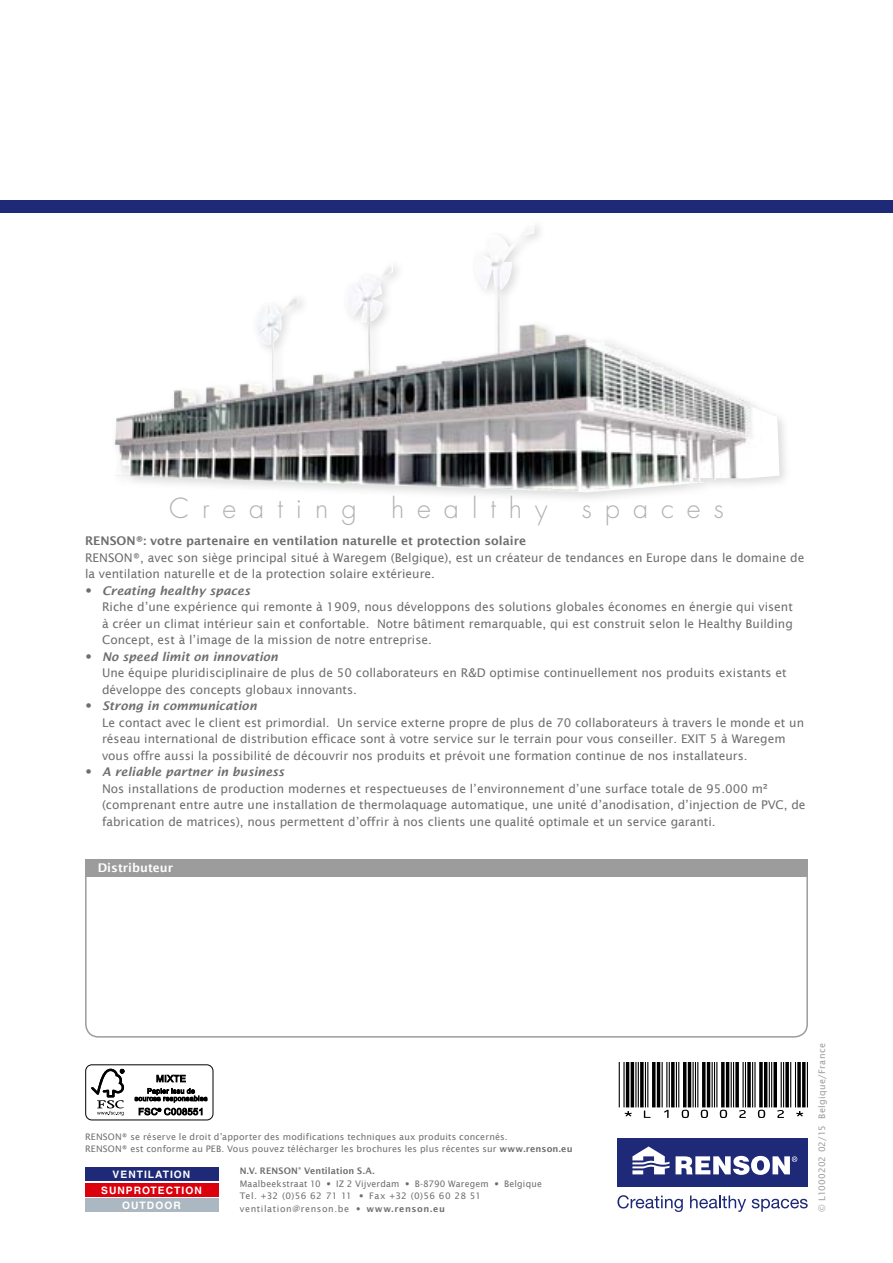
<style>
.page{position:relative;width:893px;height:1263px;background:#fff}
.page>*{position:absolute;margin:0;border:0;box-sizing:border-box;transform-origin:0 0}
.t1{font:300 27px "Futura Std";letter-spacing:.48em;color:#b1b2b3}
.t2{font:12px/16.5px "Lucida Sans";color:#6e6e6e}
.t3{font:600 12px "Lucida Sans";color:#6e6e6e}
.t4{font:600 12px "Lucida Sans";color:#fff}
.t5{font:700 10.2px/15.8px "Helvetica LT Std";letter-spacing:.1em;color:#fff;text-align:center}
.t6{font:9px/12.8px "Lucida Sans";letter-spacing:.02em;color:#6e6e6e}
.t7{font:9px "Lucida Sans";letter-spacing:.035em;color:#9c9c9d}
.s1{font-family:"Futura Std"}
.s2{font-weight:600;font-style:italic}
.s3{font-weight:600}
.s4{font-family:"Helvetica Neue LT Std"}
</style>
<div class="page">
<div style="left:617px;top:1138px;width:191px;height:49px;background:#1e2a77"></div>
<svg style="left:632px;top:1146px;width:37px;height:28px"></svg>
<svg style="left:676px;top:1156px;width:121px;height:19px"></svg>
<svg style="left:617px;top:1195px;width:66px;height:17px"></svg>
<svg style="left:690px;top:1195px;width:56px;height:17px"></svg>
<svg style="left:752px;top:1199px;width:56px;height:13px"></svg>
<div style="left:85px;top:1167px;width:134px;height:13px;background:#1e2a77"></div>
<div style="left:85px;top:1183px;width:134px;height:13px;background:#dc000c"></div>
<div style="left:85px;top:1198px;width:134px;height:14px;background:#abb8c1"></div>
<svg style="left:619px;top:1062px;width:189px;height:56px"></svg>
<div style="left:0;top:200px;width:893px;height:13px;background:#1e2a77"></div>
<div style="left:85px;top:859px;width:723px;height:178px;border:2px solid #9c9c9d;border-radius:13px"></div>
<div style="left:85px;top:859px;width:723px;height:17px;background:#9c9c9d"></div>
<div style="left:85px;top:1064px;width:128px;height:56px;border:1px solid #000;border-radius:6px"></div>
<svg style="left:91px;top:1069px;width:33px;height:46px"></svg>
<svg style="left:135px;top:1074px;width:72px;height:28px"></svg>
<svg style="left:139px;top:1108px;width:63px;height:7px"></svg>
<div style="left:110px;top:217px;width:680px;height:286px;background:#b1b2b3;opacity:.25"></div>
<h1 class="t1" style="left:169px;top:491px;width:189px">Creating</h1>
<h1 class="t1" style="left:391px;top:491px;width:158px">healthy</h1>
<h1 class="t1" style="left:582px;top:491px;width:143px">spaces</h1>
<p class="t3" style="left:85px;top:534px;width:443px">RENSON®: votre partenaire en ventilation naturelle et protection solaire</p>
<p class="t2" style="left:85px;top:549px;width:721px">RENSON®, avec son siège principal situé à Waregem (Belgique), est un créateur de tendances en Europe dans le domaine de la ventilation naturelle et de la protection solaire extérieure.</p>
<p class="t2" style="left:102px;top:582px;width:692px;text-indent:-17px"><span class="s1">•</span> <span class="s2">Creating healthy spaces<br></span>Riche d’une expérience qui remonte à 1909, nous développons des solutions globales économes en énergie qui visent à créer un climat intérieur sain et confortable. Notre bâtiment remarquable, qui est construit selon le Healthy Building Concept, est à l’image de la mission de notre entreprise.</p>
<p class="t2" style="left:102px;top:648px;width:686px;text-indent:-17px"><span class="s1">•</span> <span class="s2">No speed limit on innovation<br></span>Une équipe pluridisciplinaire de plus de 50 collaborateurs en R&amp;D optimise continuellement nos produits existants et développe des concepts globaux innovants.</p>
<p class="t2" style="left:102px;top:697px;width:704px;text-indent:-17px"><span class="s1">•</span> <span class="s2">Strong in communication<br></span>Le contact avec le client est primordial. Un service externe propre de plus de 70 collaborateurs à travers le monde et un réseau international de distribution efficace sont à votre service sur le terrain pour vous conseiller. EXIT 5 à Waregem vous offre aussi la possibilité de découvrir nos produits et prévoit une formation continue de nos installateurs.</p>
<p class="t2" style="left:102px;top:763px;width:705px;text-indent:-17px"><span class="s1">•</span> <span class="s2">A reliable partner in business<br></span>Nos installations de production modernes et respectueuses de l’environnement d’une surface totale de 95.000 m² (comprenant entre autre une installation de thermolaquage automatique, une unité d’anodisation, d’injection de PVC, de fabrication de matrices), nous permettent d’offrir à nos clients une qualité optimale et un service garanti.</p>
<p class="t4" style="left:98px;top:861px;width:77px">Distributeur</p>
<p class="t6" style="left:85px;top:1131px;width:489px;line-height:12px">RENSON® se réserve le droit d’apporter des modifications techniques aux produits concernés.<br>RENSON® est conforme au PEB. Vous pouvez télécharger les brochures les plus récentes sur <span class="s3">www.renson.eu</span></p>
<p class="t6" style="left:240px;top:1164px;width:304px"><span class="s3">N.V. RENSON</span><sup>®</sup> <span class="s3">Ventilation S.A.<br></span>Maalbeekstraat 10 <span class="s4">•</span> IZ 2 Vijverdam <span class="s4">•</span> B-8790 Waregem <span class="s4">•</span> Belgique Tel. +32 (0)56 62 71 11 <span class="s4">•</span> Fax +32 (0)56 60 28 51 ventilation@renson.be <span class="s4">•</span> <span class="s3">www.renson.eu</span></p>
<p class="t5" style="left:101px;top:1166px;width:102px">VENTILATION<br>SUNPROTECTION<br>OUTDOOR</p>
<p class="t7" style="left:817px;top:1212px;width:170px;rotate:-90deg">© L1000202 02/15 Belgique/France</p>
</div>
